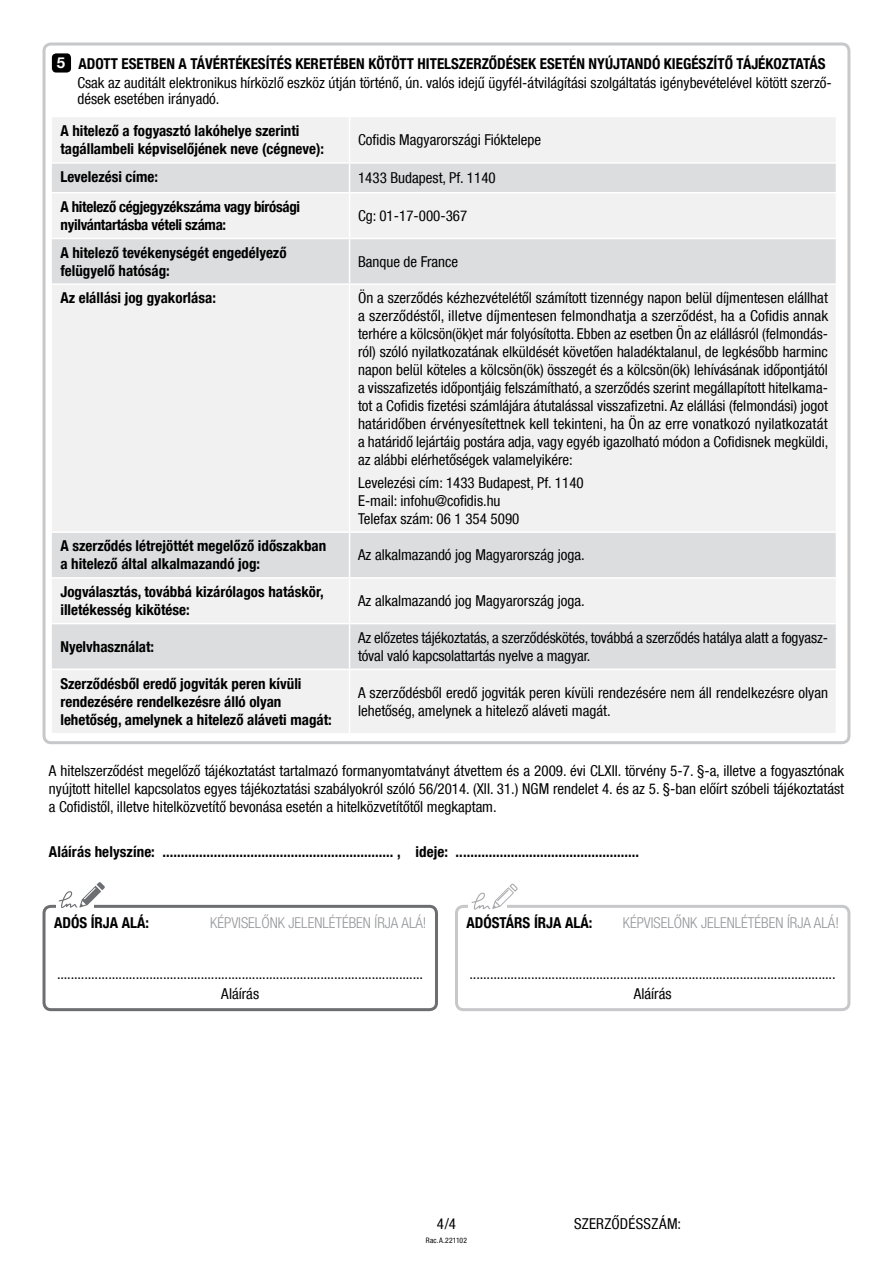
<style>
.page{position:relative;width:893px;height:1263px;background:#fff}
.page>*{position:absolute;margin:0;border:0;box-sizing:border-box;transform-origin:0 0}
.t1{font:condensed 15px/18px "Helvetica Neue LT Com";color:#000}
.t2{font:700 condensed 15px/18px "Helvetica Neue LT Com";color:#000}
.t3{font:700 condensed 15px/18px "Helvetica Neue LT Com";letter-spacing:-.02em;color:#000}
.t4{font:300 condensed 15px "Helvetica Neue LT Com";color:#939598}
.t5{font:condensed 15px "Helvetica Neue LT Com";letter-spacing:.02em;color:#000}
.t6{font:condensed 7.5px "Helvetica Neue LT Com";letter-spacing:.02em;color:#000}
.s1{font-weight:700;font-stretch:normal;color:#fff}
.s2{font-weight:700}
</style>
<div class="page">
<div style="left:52px;top:53px;width:19px;height:20px;background:#000;border-radius:4px"></div>
<div style="left:52px;top:117px;width:783px;height:616px;background:#f1f1f2"></div>
<svg style="left:52px;top:164px;width:784px;height:505px;fill:#f1f1f2"></svg>
<hr style="left:349px;top:117px;width:1px;height:45px;background:#fff">
<hr style="left:52px;top:162px;width:298px;height:2px;background:#fff">
<hr style="left:350px;top:162px;width:487px;height:2px;background:#fff">
<svg style="left:349px;top:164px;width:1px;height:28px"></svg>
<hr style="left:52px;top:192px;width:298px;height:1px;background:#fff">
<hr style="left:350px;top:192px;width:487px;height:1px;background:#fff">
<hr style="left:349px;top:193px;width:1px;height:45px;background:#fff">
<hr style="left:52px;top:238px;width:298px;height:1px;background:#fff">
<hr style="left:350px;top:238px;width:487px;height:1px;background:#fff">
<hr style="left:349px;top:239px;width:1px;height:44px;background:#fff">
<hr style="left:52px;top:283px;width:298px;height:2px;background:#fff">
<hr style="left:350px;top:283px;width:487px;height:2px;background:#fff">
<hr style="left:349px;top:285px;width:1px;height:246px;background:#fff">
<hr style="left:52px;top:531px;width:298px;height:2px;background:#fff">
<hr style="left:350px;top:531px;width:487px;height:2px;background:#fff">
<hr style="left:349px;top:533px;width:1px;height:44px;background:#fff">
<hr style="left:52px;top:577px;width:298px;height:2px;background:#fff">
<hr style="left:350px;top:577px;width:487px;height:2px;background:#fff">
<hr style="left:349px;top:579px;width:1px;height:44px;background:#fff">
<hr style="left:52px;top:623px;width:298px;height:1px;background:#fff">
<hr style="left:350px;top:623px;width:487px;height:1px;background:#fff">
<hr style="left:349px;top:624px;width:1px;height:45px;background:#fff">
<hr style="left:52px;top:669px;width:298px;height:1px;background:#fff">
<hr style="left:350px;top:669px;width:487px;height:1px;background:#fff">
<hr style="left:349px;top:670px;width:1px;height:63px;background:#fff">
<div style="left:43px;top:43px;width:807px;height:701px;border:3px solid #c7c8ca;border-radius:7px"></div>
<div style="left:43px;top:905px;width:395px;height:106px;border:3px solid #6d6e71;border-radius:7px"></div>
<div style="left:455px;top:905px;width:395px;height:106px;border:3px solid #c7c8ca;border-radius:7px"></div>
<div style="left:56px;top:895px;width:37px;height:15px;background:#fff"></div>
<svg style="left:59px;top:882px;width:46px;height:26px"></svg>
<div style="left:469px;top:897px;width:38px;height:14px;background:#fff"></div>
<svg style="left:471px;top:884px;width:47px;height:25px"></svg>
<p class="t1" style="left:77px;top:54px;width:756px;line-height:19.2px;text-indent:-21px"><span class="s1">5</span> <span class="s2">ADOTT ESETBEN A TÁVÉRTÉKESÍTÉS KERETÉBEN KÖTÖTT HITELSZERZŐDÉSEK ESETÉN NYÚJTANDÓ KIEGÉSZÍTŐ TÁJÉKOZTATÁS<br></span>Csak az auditált elektronikus hírközlő eszköz útján történő, ún. valós idejű ügyfél-átvilágítási szolgáltatás igénybevételével kötött szerző-</p>
<p class="t1" style="left:77px;top:90px;width:144px">dések esetében irányadó.</p>
<p class="t2" style="left:60px;top:122px;width:265px">A hitelező a fogyasztó lakóhelye szerinti tagállambeli képviselőjének neve (cégneve):</p>
<p class="t1" style="left:358px;top:131px;width:184px">Cofidis Magyarországi Fióktelepe</p>
<p class="t2" style="left:60px;top:168px;width:99px">Levelezési címe:</p>
<p class="t1" style="left:358px;top:169px;width:139px">1433 Budapest, Pf. 1140</p>
<p class="t3" style="left:60px;top:198px;width:241px">A hitelező cégjegyzékszáma vagy bírósági nyilvántartásba vételi száma:</p>
<p class="t1" style="left:358px;top:206px;width:111px">Cg: 01-17-000-367</p>
<p class="t2" style="left:60px;top:243px;width:228px">A hitelező tevékenységét engedélyező felügyelő hatóság:</p>
<p class="t1" style="left:358px;top:252px;width:102px">Banque de France</p>
<p class="t2" style="left:60px;top:289px;width:157px">Az elállási jog gyakorlása:</p>
<p class="t1" style="left:358px;top:289px;width:472px;text-align:justify">Ön a szerződés kézhezvételétől számított tizennégy napon belül díjmentesen elállhat a szerződéstől, illetve díjmentesen felmondhatja a szerződést, ha a Cofidis annak terhére a kölcsön(ök)et már folyósította. Ebben az esetben Ön az elállásról (felmondás&shy;ról) szóló nyilatkozatának elküldését követően haladéktalanul, de legkésőbb harminc napon belül köteles a kölcsön(ök) összegét és a kölcsön(ök) lehívásának időpontjától a visszafizetés időpontjáig felszámítható, a szerződés szerint megállapított hitelkama&shy;tot a Cofidis fizetési számlájára átutalással visszafizetni. Az elállási (felmondási) jogot határidőben érvényesítettnek kell tekinteni, ha Ön az erre vonatkozó nyilatkozatát a határidő lejártáig postára adja, vagy egyéb igazolható módon a Cofidisnek megküldi, az alábbi elérhetőségek valamelyikére:</p>
<p class="t1" style="left:358px;top:473px;width:227px">Levelezési cím: 1433 Budapest, Pf. 1140<br>E-mail: infohu@cofidis.hu<br>Telefax szám: 06 1 354 5090</p>
<p class="t2" style="left:60px;top:537px;width:267px">A szerződés létrejöttét megelőző időszakban a hitelező által alkalmazandó jog:</p>
<p class="t1" style="left:358px;top:546px;width:228px">Az alkalmazandó jog Magyarország joga.</p>
<p class="t2" style="left:60px;top:583px;width:265px">Jogválasztás, továbbá kizárólagos hatáskör, illetékesség kikötése:</p>
<p class="t1" style="left:358px;top:592px;width:228px">Az alkalmazandó jog Magyarország joga.</p>
<p class="t2" style="left:60px;top:637px;width:95px">Nyelvhasználat:</p>
<p class="t1" style="left:358px;top:628px;width:471px">Az előzetes tájékoztatás, a szerződéskötés, továbbá a szerződés hatálya alatt a fogyasz&shy;tóval való kapcsolattartás nyelve a magyar.</p>
<p class="t2" style="left:60px;top:674px;width:273px">Szerződésből eredő jogviták peren kívüli rendezésére rendelkezésre álló olyan lehetőség, amelynek a hitelező aláveti magát:</p>
<p class="t1" style="left:358px;top:683px;width:472px">A szerződésből eredő jogviták peren kívüli rendezésére nem áll rendelkezésre olyan lehetőség, amelynek a hitelező aláveti magát.</p>
<p class="t1" style="left:49px;top:762px;width:797px;text-align:justify">A hitelszerződést megelőző tájékoztatást tartalmazó formanyomtatványt átvettem és a 2009. évi CLXII. törvény 5-7. §-a, illetve a fogyasztónak nyújtott hitellel kapcsolatos egyes tájékoztatási szabályokról szóló 56/2014. (XII. 31.) NGM rendelet 4. és az 5. §-ban előírt szóbeli tájékoztatást a Cofidistől, illetve hitelközvetítő bevonása esetén a hitelközvetítőtől megkaptam.</p>
<p class="t2" style="left:49px;top:843px;width:592px">Aláírás helyszíne: ............................................................... , ideje: ..................................................</p>
<p class="t2" style="left:54px;top:913px;width:96px">ADÓS ÍRJA ALÁ:</p>
<p class="t4" style="left:210px;top:914px;width:218px">KÉPVISELŐNK JELENLÉTÉBEN ÍRJA ALÁ!</p>
<p class="t1" style="left:57px;top:964px;width:368px;line-height:19.8px;text-align:center">...........................................................................................................<br>Aláírás</p>
<p class="t2" style="left:466px;top:913px;width:127px">ADÓSTÁRS ÍRJA ALÁ:</p>
<p class="t4" style="left:623px;top:914px;width:218px">KÉPVISELŐNK JELENLÉTÉBEN ÍRJA ALÁ!</p>
<p class="t1" style="left:469px;top:964px;width:368px;line-height:19.8px;text-align:center">...........................................................................................................<br>Aláírás</p>
<p class="t1" style="left:437px;top:1214px;width:21px">4/4</p>
<p class="t6" style="left:426px;top:1236px;width:43px">Rac.A.221102</p>
<p class="t5" style="left:574px;top:1215px;width:109px">SZERZŐDÉSSZÁM:</p>
</div>
